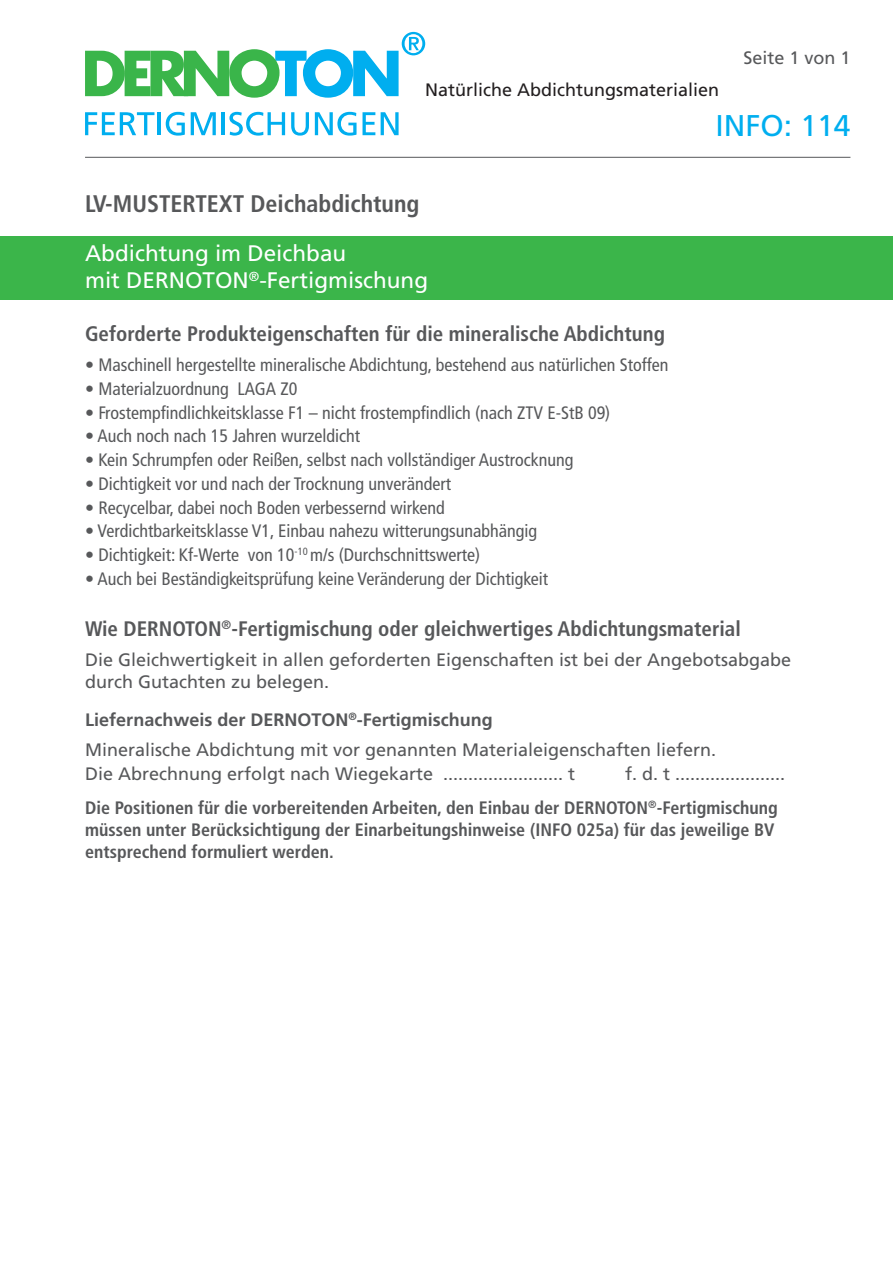
<style>
.page{position:relative;width:893px;height:1263px;background:#fff}
.page>*{position:absolute;margin:0;border:0;box-sizing:border-box;transform-origin:0 0}
.t1{font:30px "Frutiger LT Std";color:#00aeef}
.t2{font:700 condensed 24px "Frutiger LT Std";color:#57585a}
.t3{font:22.5px/27px "Frutiger LT Std";color:#fff}
.t4{font:700 condensed 21px "Frutiger LT Std";color:#57585a}
.t5{font:condensed 18px "Frutiger LT Std";color:#57585a}
.t6{font:18px/21.6px "Frutiger LT Std";color:#57585a}
.t7{font:700 condensed 18px/34.3px "Frutiger LT Std";color:#57585a}
.t8{font:18px "Frutiger LT Std";color:#231f20}
.s1{font-weight:700}
.s2{font-weight:400;font-stretch:normal}
</style>
<div class="page">
<svg style="left:85px;top:32px;width:340px;height:66px"></svg>
<svg style="left:85px;top:112px;width:69px;height:23px"></svg>
<hr style="left:158px;top:112px;width:3px;height:23px;background:#00aeef">
<svg style="left:166px;top:112px;width:19px;height:24px"></svg>
<svg style="left:191px;top:112px;width:25px;height:23px"></svg>
<hr style="left:222px;top:112px;width:3px;height:23px;background:#00aeef">
<svg style="left:229px;top:112px;width:56px;height:24px"></svg>
<svg style="left:291px;top:112px;width:18px;height:24px"></svg>
<svg style="left:315px;top:112px;width:60px;height:24px"></svg>
<svg style="left:381px;top:112px;width:18px;height:23px"></svg>
<hr style="left:85px;top:157px;width:765px;height:1px;background:#57585a">
<div style="left:0;top:236px;width:893px;height:64px;background:#3bb54a"></div>
<p class="t8" style="left:425px;top:80px;width:296px">Natürliche Abdichtungsmaterialien</p>
<p class="t6" style="left:743px;top:47px;width:109px">Seite 1 von 1</p>
<h2 class="t2" style="left:85px;top:189px;width:336px">LV-MUSTERTEXT Deichabdichtung</h2>
<p class="t3" style="left:85px;top:240px;width:345px">Abdichtung im Deichbau<br>mit DERNOTON<sup>®</sup>-Fertigmischung</p>
<h1 class="t1" style="left:715px;top:108px;width:137px">INFO: 114</h1>
<p class="t4" style="left:85px;top:321px;width:581px">Geforderte Produkteigenschaften für die mineralische Abdichtung</p>
<p class="t5" style="left:85px;top:355px;width:585px">• Maschinell hergestellte mineralische Abdichtung, bestehend aus natürlichen Stoffen</p>
<p class="t5" style="left:85px;top:378px;width:214px">• Materialzuordnung LAGA Z0</p>
<p class="t5" style="left:85px;top:402px;width:527px">• Frostempfindlichkeitsklasse F1 – nicht frostempfindlich (nach ZTV E-StB 09)</p>
<p class="t5" style="left:85px;top:426px;width:277px">• Auch noch nach 15 Jahren wurzeldicht</p>
<p class="t5" style="left:85px;top:449px;width:490px">• Kein Schrumpfen oder Reißen, selbst nach vollständiger Austrocknung</p>
<p class="t5" style="left:85px;top:473px;width:368px">• Dichtigkeit vor und nach der Trocknung unverändert</p>
<p class="t5" style="left:85px;top:497px;width:361px">• Recycelbar, dabei noch Boden verbessernd wirkend</p>
<p class="t5" style="left:85px;top:521px;width:454px">• Verdichtbarkeitsklasse V1, Einbau nahezu witterungsunabhängig</p>
<p class="t5" style="left:85px;top:544px;width:397px">• Dichtigkeit: Kf-Werte von 10<sup>-10</sup> m/s (Durchschnittswerte)</p>
<p class="t5" style="left:85px;top:568px;width:465px">• Auch bei Beständigkeitsprüfung keine Veränderung der Dichtigkeit</p>
<p class="t4" style="left:85px;top:616px;width:657px">Wie DERNOTON<sup>®</sup>-Fertigmischung oder gleichwertiges Abdichtungsmaterial</p>
<p class="t6" style="left:85px;top:649px;width:708px">Die Gleichwertigkeit in allen geforderten Eigenschaften ist bei der Angebotsabgabe durch Gutachten zu belegen.</p>
<p class="t6" style="left:85px;top:705px;width:633px;line-height:30.2px"><span class="s1">Liefernachweis der DERNOTON</span><sup>®</sup><span class="s1">-Fertigmischung<br></span>Mineralische Abdichtung mit vor genannten Materialeigenschaften liefern.</p>
<p class="t6" style="left:85px;top:763px;width:492px">Die Abrechnung erfolgt nach Wiegekarte ........................ t</p>
<p class="t7" style="left:85px;top:757px;width:702px;text-indent:540px"><span class="s2">f. d. t ......................<br></span>Die Positionen für die vorbereitenden Arbeiten, den Einbau der DERNOTON<sup>®</sup>-Fertigmischung</p>
<p class="t7" style="left:85px;top:819px;width:691px;line-height:21.6px">müssen unter Berücksichtigung der Einarbeitungshinweise (INFO 025a) für das jeweilige BV entsprechend formuliert werden.</p>
</div>
